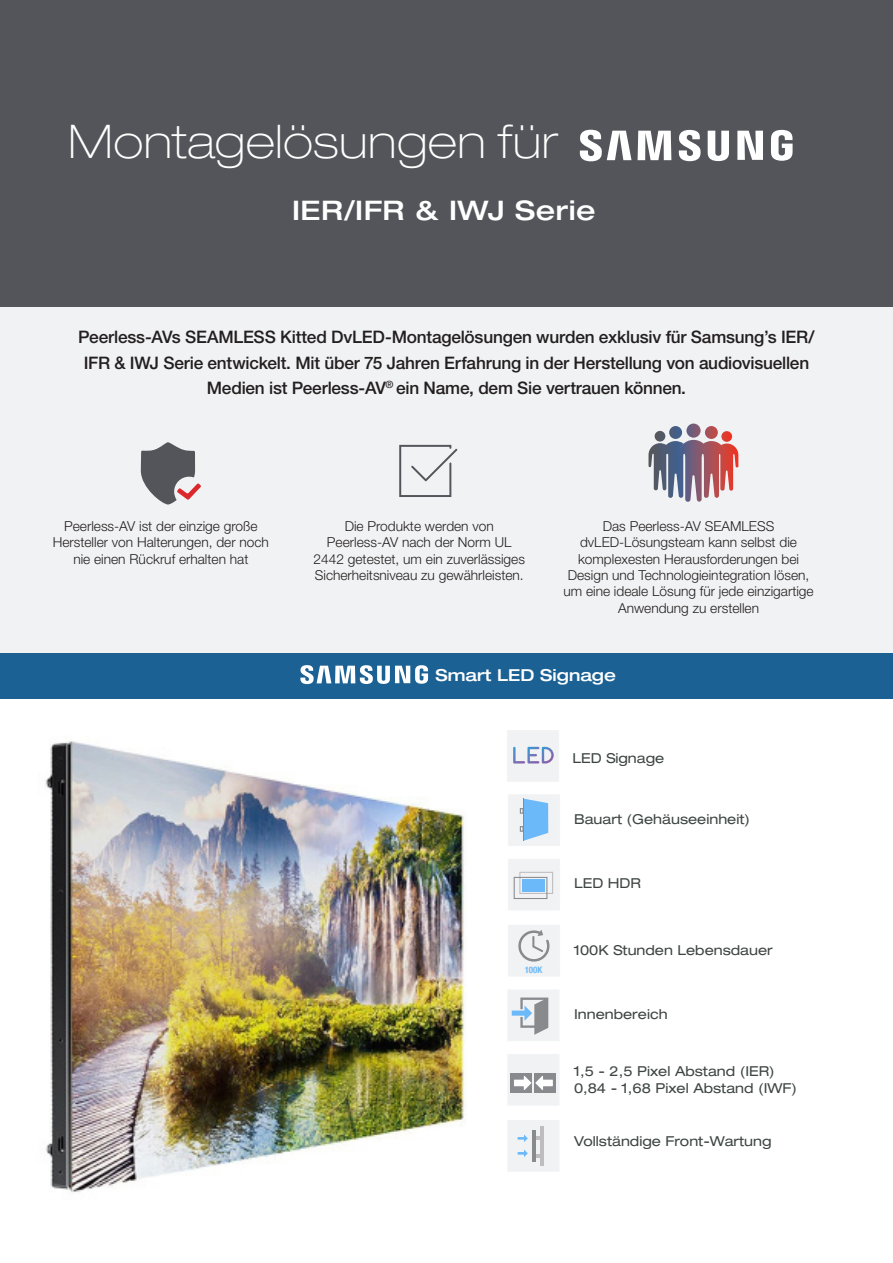
<style>
.page{position:relative;width:893px;height:1263px;background:#fff}
.page>*{position:absolute;margin:0;border:0;box-sizing:border-box;transform-origin:0 0}
.t1{font:100 expanded 46.5px "Helvetica Neue LT Std";letter-spacing:.015em;color:#fff}
.t2{font:500 expanded 27px "Helvetica Neue LT Std";letter-spacing:.015em;color:#fff}
.t3{font:500 17.25px/25.5px "Helvetica Neue LT Std";letter-spacing:-.015em;color:#231f20;text-align:center}
.t4{font:500 expanded 16.5px "Helvetica Neue LT Std";color:#fff}
.t5{font:300 13.65px/16.5px "Helvetica Neue LT Std";color:#231f20;text-align:center}
.t6{font:expanded 13.65px "Helvetica Neue LT Std";color:#3d4543}
.t7{font:700 condensed 9px "Helvetica Neue LT Std";color:#6bb9f9}
</style>
<div class="page">
<img style="left:45px;top:741px;width:421px;height:451px">
<div style="left:508px;top:925px;width:52px;height:51px;background:#f1f2f3"></div>
<div style="left:508px;top:859px;width:52px;height:51px;background:#f1f2f3"></div>
<div style="left:508px;top:794px;width:52px;height:52px;background:#f1f2f3"></div>
<div style="left:507px;top:730px;width:52px;height:52px;background:#f1f2f3"></div>
<div style="left:507px;top:1120px;width:52px;height:52px;background:#f1f2f3"></div>
<div style="left:507px;top:1054px;width:52px;height:52px;background:#f1f2f3"></div>
<div style="left:507px;top:989px;width:52px;height:52px;background:#f1f2f3"></div>
<div style="left:0;top:653px;width:892px;height:46px;background:#1b6194"></div>
<div style="left:0;top:47px;width:893px;height:606px;background:#f1f2f3"></div>
<div style="left:0;top:0;width:892px;height:306px;background:#54555a"></div>
<svg style="left:514px;top:872px;width:39px;height:27px"></svg>
<div style="left:522px;top:879px;width:23px;height:13px;background:#6bb9f9"></div>
<svg style="left:518px;top:930px;width:31px;height:32px"></svg>
<svg style="left:512px;top:997px;width:36px;height:38px"></svg>
<div style="left:511px;top:1073px;width:21px;height:20px;background:#898a8e"></div>
<div style="left:535px;top:1073px;width:21px;height:20px;background:#898a8e"></div>
<svg style="left:514px;top:1076px;width:39px;height:14px"></svg>
<svg style="left:518px;top:1134px;width:10px;height:8px"></svg>
<svg style="left:518px;top:1149px;width:10px;height:8px"></svg>
<hr style="left:540px;top:1126px;width:3px;height:39px;background:#bebcbe">
<svg style="left:536px;top:1136px;width:4px;height:3px"></svg>
<svg style="left:536px;top:1154px;width:4px;height:3px"></svg>
<hr style="left:533px;top:1130px;width:3px;height:31px;background:#898a8e">
<svg style="left:520px;top:799px;width:28px;height:42px"></svg>
<hr style="left:523px;top:799px;width:1px;height:42px;background:#898a8e">
<svg style="left:513px;top:747px;width:41px;height:16px"></svg>
<svg style="left:141px;top:442px;width:60px;height:62px"></svg>
<svg style="left:648px;top:424px;width:90px;height:78px"></svg>
<svg style="left:399px;top:445px;width:58px;height:52px"></svg>
<svg style="left:580px;top:130px;width:213px;height:31px"></svg>
<svg style="left:300px;top:665px;width:128px;height:19px"></svg>
<p class="t1" style="left:68px;top:114px;width:492px">Montagelösungen für</p>
<p class="t2" style="left:292px;top:194px;width:305px">IER/IFR &amp; IWJ Serie</p>
<p class="t3" style="left:78px;top:324px;width:738px">Peerless-AVs SEAMLESS Kitted DvLED-Montagelösungen wurden exklusiv für Samsung’s IER/<br>IFR &amp; IWJ Serie entwickelt. Mit über 75 Jahren Erfahrung in der Herstellung von audiovisuellen<br>Medien ist Peerless-AV<sup>®</sup> ein Name, dem Sie vertrauen können.</p>
<p class="t5" style="left:64px;top:517px;width:195px">Peerless-AV ist der einzige große</p>
<p class="t5" style="left:53px;top:534px;width:218px">Hersteller von Halterungen, der noch nie einen Rückruf erhalten hat</p>
<p class="t5" style="left:345px;top:517px;width:151px">Die Produkte werden von</p>
<p class="t5" style="left:314px;top:534px;width:213px">Peerless-AV nach der Norm UL<br>2442 getestet, um ein zuverlässiges<br>Sicherheitsniveau zu gewährleisten.</p>
<p class="t5" style="left:603px;top:517px;width:173px">Das Peerless-AV SEAMLESS</p>
<p class="t5" style="left:563px;top:534px;width:252px">dvLED-Lösungsteam kann selbst die komplexesten Herausforderungen bei Design und Technologieintegration lösen, um eine ideale Lösung für jede einzigartige Anwendung zu erstellen</p>
<p class="t4" style="left:435px;top:665px;width:182px">Smart LED Signage</p>
<p class="t6" style="left:573px;top:749px;width:93px">LED Signage</p>
<p class="t6" style="left:574px;top:810px;width:178px">Bauart (Gehäuseeinheit)</p>
<p class="t6" style="left:574px;top:875px;width:68px">LED HDR</p>
<p class="t7" style="left:525px;top:964px;width:19px">100K</p>
<p class="t6" style="left:574px;top:942px;width:200px">100K Stunden Lebensdauer</p>
<p class="t6" style="left:574px;top:1006px;width:95px">Innenbereich</p>
<p class="t6" style="left:574px;top:1063px;width:202px">1,5 - 2,5 Pixel Abstand (IER)</p>
<p class="t6" style="left:574px;top:1079px;width:224px">0,84 - 1,68 Pixel Abstand (IWF)</p>
<p class="t6" style="left:574px;top:1133px;width:199px">Vollständige Front-Wartung</p>
</div>
